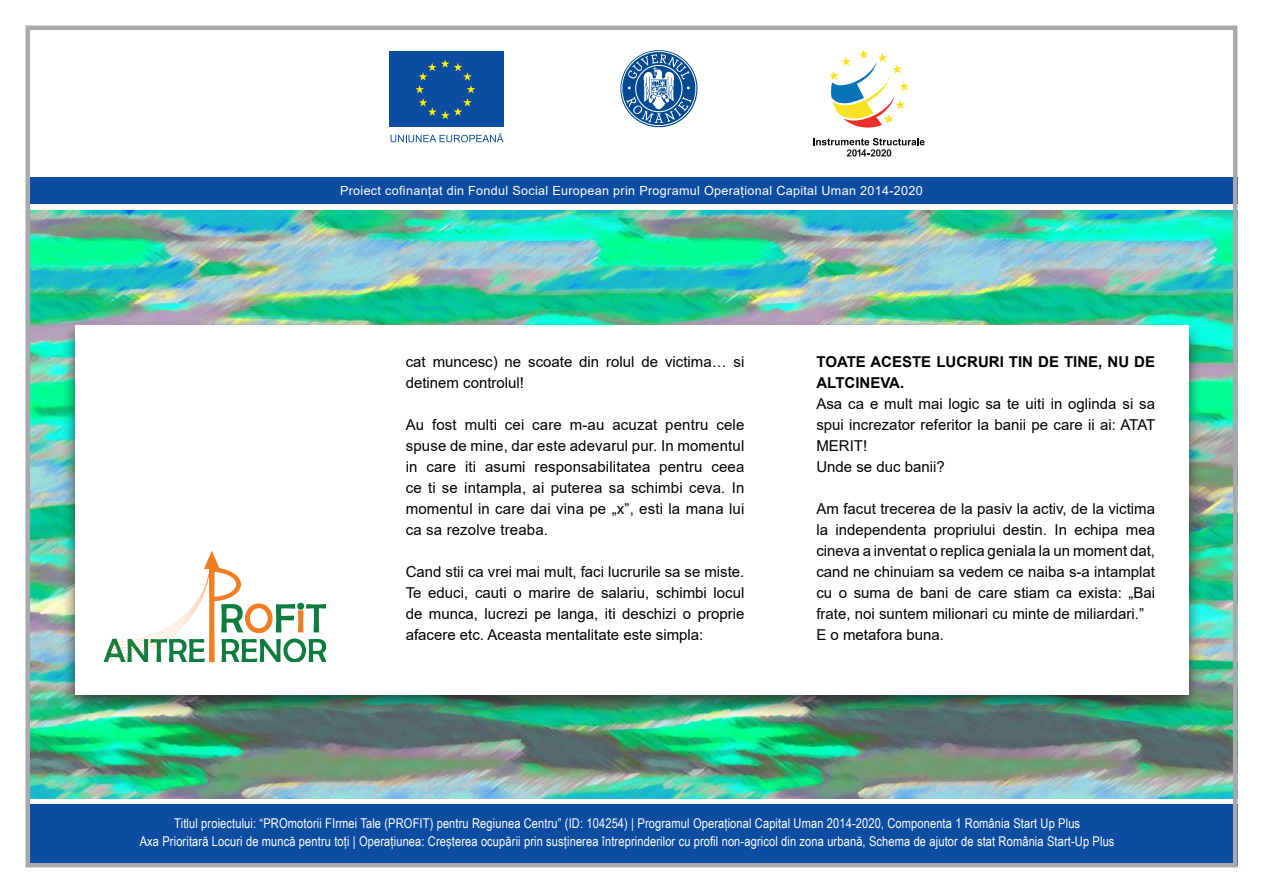
<style>
.page{position:relative;width:1263px;height:893px;background:#fff}
.page>*{position:absolute;margin:0;border:0;box-sizing:border-box;transform-origin:0 0}
.t1{font:15px/21px "Arial";color:#000}
.t2{font:700 15px/21px "Arial";color:#000}
.t3{font:13.5px/18px "Arial Narrow";letter-spacing:.01em;color:#fff;text-align:center}
.t4{font:12.6px "Arial";letter-spacing:.025em;color:#fff}
</style>
<div class="page">
<img style="left:31px;top:210px;width:1201px;height:588px">
<div style="left:29px;top:805px;width:1208px;height:61px;background:#0d4da1"></div>
<svg style="left:829px;top:49px;width:80px;height:79px"></svg>
<svg style="left:813px;top:138px;width:111px;height:19px"></svg>
<div style="left:389px;top:51px;width:115px;height:76px;background:#0d4da1"></div>
<svg style="left:415px;top:59px;width:60px;height:60px"></svg>
<svg style="left:391px;top:133px;width:113px;height:9px"></svg>
<svg style="left:620px;top:50px;width:78px;height:78px"></svg>
<div style="left:29px;top:177px;width:1208px;height:27px;background:#0d4da1"></div>
<div style="left:26px;top:26px;width:1211px;height:841px;border:4px solid #a8a9ad"></div>
<div style="left:61px;top:320px;width:1141px;height:398px;background:#231f20;opacity:.75"></div>
<div style="left:75px;top:325px;width:1113px;height:370px;background:#fff"></div>
<svg style="left:104px;top:551px;width:221px;height:111px"></svg>
<p class="t4" style="left:340px;top:182px;width:584px">Proiect cofinanțat din Fondul Social European prin Programul Operațional Capital Uman 2014-2020</p>
<p class="t1" style="left:406px;top:351px;width:340px">cat muncesc) ne scoate din rolul de victima… si detinem controlul!</p>
<p class="t1" style="left:406px;top:414px;width:340px;text-align:justify">Au fost multi cei care m-au acuzat pentru cele spuse de mine, dar este adevarul pur. In momentul in care iti asumi responsabilitatea pentru ceea ce ti se intampla, ai puterea sa schimbi ceva. In momentul in care dai vina pe „x”, esti la mana lui ca sa rezolve treaba.</p>
<p class="t1" style="left:406px;top:561px;width:340px;text-align:justify">Cand stii ca vrei mai mult, faci lucrurile sa se miste.<br>Te educi, cauti o marire de salariu, schimbi locul de munca, lucrezi pe langa, iti deschizi o proprie afacere etc. Aceasta mentalitate este simpla:</p>
<p class="t2" style="left:816px;top:351px;width:340px">TOATE ACESTE LUCRURI TIN DE TINE, NU DE<br>ALTCINEVA.</p>
<p class="t1" style="left:816px;top:393px;width:340px">Asa ca e mult mai logic sa te uiti in oglinda si sa spui increzator referitor la banii pe care ii ai: ATAT<br>MERIT!<br>Unde se duc banii?</p>
<p class="t1" style="left:816px;top:498px;width:340px">Am facut trecerea de la pasiv la activ, de la victima la independenta propriului destin. In echipa mea cineva a inventat o replica geniala la un moment dat, cand ne chinuiam sa vedem ce naiba s-a intamplat cu o suma de bani de care stiam ca exista: „Bai frate, noi suntem milionari cu minte de miliardari.” E o metafora buna.</p>
<p class="t3" style="left:140px;top:814px;width:976px">Titlul proiectului: “PROmotorii FIrmei Tale (PROFIT) pentru Regiunea Centru” (ID: 104254) | Programul Operațional Capital Uman 2014-2020, Componenta 1 România Start Up Plus<br>Axa Prioritară Locuri de muncă pentru toți | Operațiunea: Creșterea ocupării prin susținerea întreprinderilor cu profil non-agricol din zona urbană, Schema de ajutor de stat România Start-Up Plus</p>
</div>
